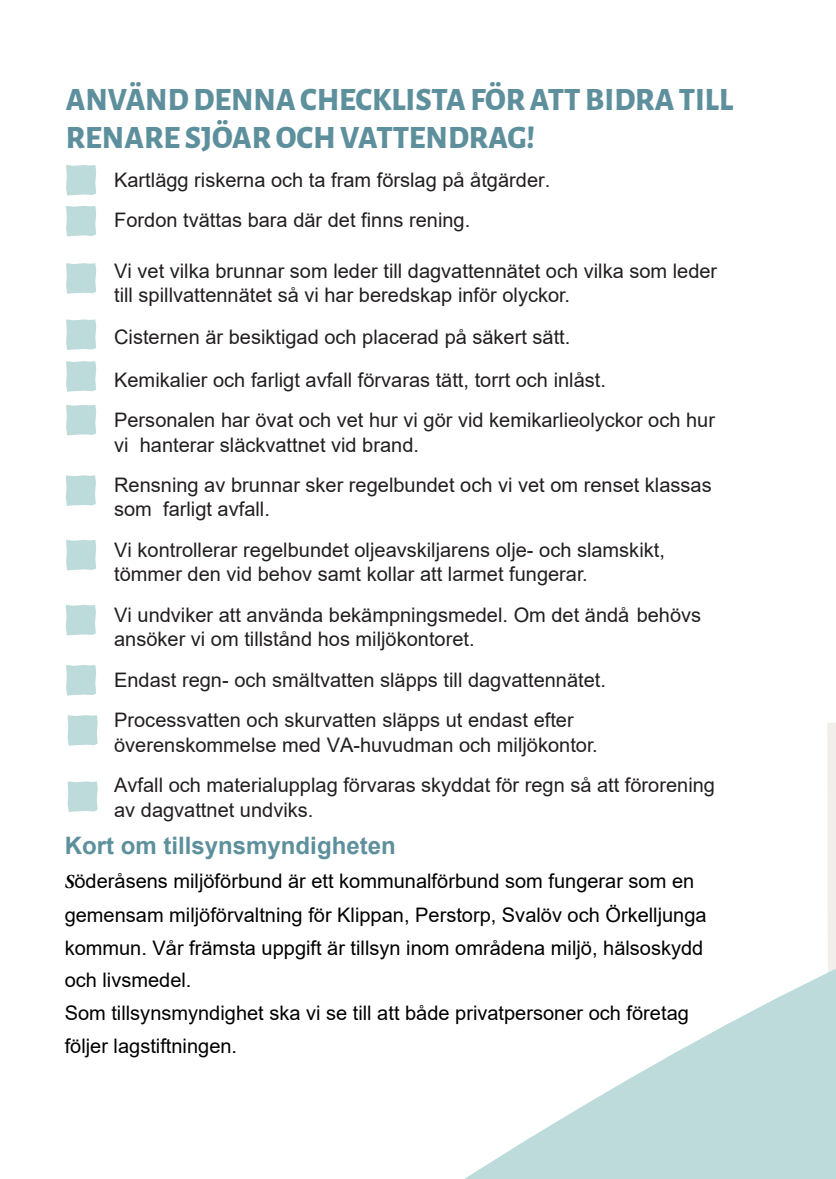
<style>
.page{position:relative;width:836px;height:1179px;background:#fff}
.page>*{position:absolute;margin:0;border:0;box-sizing:border-box;transform-origin:0 0}
.t1{font:800 32px/38px "Alegreya Sans";color:#5d909c}
.t2{font:700 24px "Arial";color:#5d909c}
.t3{font:20px/40.4px "Arial";color:#231f20}
.t4{font:20px/33px "Arial";color:#000}
.s1{font-family:"Minion Pro";font-weight:700;font-style:italic}
</style>
<div class="page">
<svg style="left:827px;top:723px;width:8px;height:105px"></svg>
<svg style="left:466px;top:828px;width:369px;height:350px"></svg>
<svg style="left:66px;top:165px;width:30px;height:30px"></svg>
<svg style="left:66px;top:206px;width:30px;height:30px"></svg>
<svg style="left:66px;top:263px;width:30px;height:31px"></svg>
<svg style="left:66px;top:319px;width:30px;height:31px"></svg>
<svg style="left:66px;top:361px;width:30px;height:30px"></svg>
<svg style="left:66px;top:405px;width:30px;height:30px"></svg>
<svg style="left:66px;top:475px;width:30px;height:31px"></svg>
<svg style="left:66px;top:540px;width:30px;height:30px"></svg>
<svg style="left:68px;top:781px;width:30px;height:30px"></svg>
<svg style="left:66px;top:605px;width:30px;height:30px"></svg>
<svg style="left:68px;top:715px;width:30px;height:30px"></svg>
<svg style="left:66px;top:665px;width:30px;height:30px"></svg>
<h1 class="t1" style="left:66px;top:78px;width:668px">ANVÄND DENNA CHECKLISTA FÖR ATT BIDRA TILL<br>RENARE SJÖAR OCH VATTENDRAG!</h1>
<p class="t3" style="left:114px;top:159px;width:437px">Kartlägg riskerna och ta fram förslag på åtgärder.<br>Fordon tvättas bara där det finns rening.</p>
<p class="t3" style="left:114px;top:258px;width:604px;line-height:24.4px">Vi vet vilka brunnar som leder till dagvattennätet och vilka som leder till spillvattennätet så vi har beredskap inför olyckor.</p>
<p class="t3" style="left:114px;top:316px;width:602px;line-height:41.4px">Cisternen är besiktigad och placerad på säkert sätt.<br>Kemikalier och farligt avfall förvaras tätt, torrt och inlåst.<br>Personalen har övat och vet hur vi gör vid kemikarlieolyckor och hur</p>
<p class="t3" style="left:114px;top:424px;width:598px">vi hanterar släckvattnet vid brand.<br>Rensning av brunnar sker regelbundet och vi vet om renset klassas</p>
<p class="t3" style="left:114px;top:489px;width:552px">som farligt avfall.<br>Vi kontrollerar regelbundet oljeavskiljarens olje- och slamskikt,</p>
<p class="t3" style="left:114px;top:554px;width:588px">tömmer den vid behov samt kollar att larmet fungerar.<br>Vi undviker att använda bekämpningsmedel. Om det ändå behövs</p>
<p class="t3" style="left:114px;top:619px;width:493px">ansöker vi om tillstånd hos miljökontoret.<br>Endast regn- och smältvatten släpps till dagvattennätet.<br>Processvatten och skurvatten släpps ut endast efter</p>
<p class="t3" style="left:114px;top:724px;width:602px">överenskommelse med VA-huvudman och miljökontor.<br>Avfall och materialupplag förvaras skyddat för regn så att förorening</p>
<p class="t3" style="left:114px;top:789px;width:200px">av dagvattnet undviks.</p>
<p class="t2" style="left:65px;top:828px;width:332px">Kort om tillsynsmyndigheten</p>
<p class="t4" style="left:65px;top:864px;width:643px"><span class="s1">S</span>öderåsens miljöförbund är ett kommunalförbund som fungerar som en gemensam miljöförvaltning för Klippan, Perstorp, Svalöv och Örkelljunga kommun. Vår främsta uppgift är tillsyn inom områdena miljö, hälsoskydd och livsmedel.<br>Som tillsynsmyndighet ska vi se till att både privatpersoner och företag följer lagstiftningen.</p>
</div>
